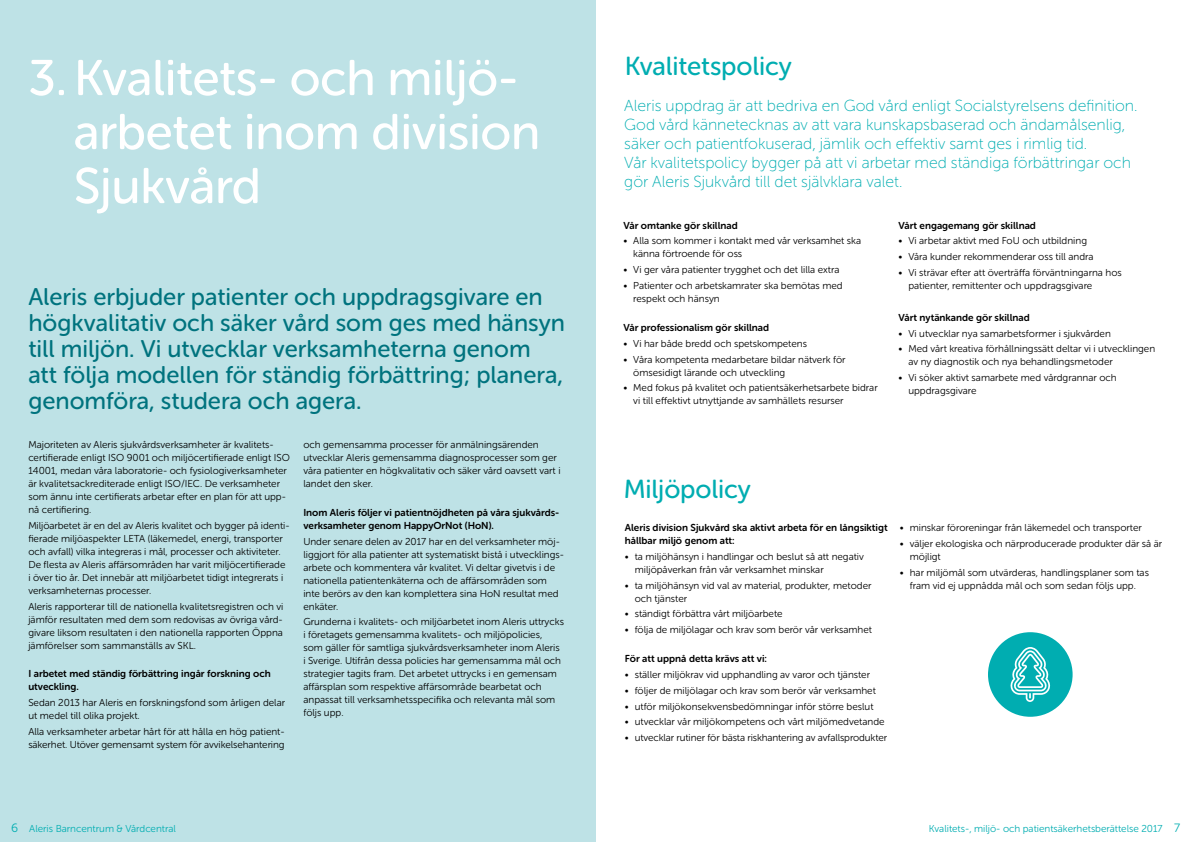
<style>
.page{position:relative;width:1191px;height:842px;background:#fff}
.page>*{position:absolute;margin:0;border:0;box-sizing:border-box;transform-origin:0 0}
.t1{font:50px/54px "Museo Sans Rounded 500";letter-spacing:-.01em;color:#fff}
.t2{font:26px "Museo Sans Rounded 500";letter-spacing:-.005em;color:#00adb1}
.t3{font:24px/26px "Museo Sans Rounded 500";color:#00737e}
.t4{font:16px/19px "Museo Sans Rounded 100";color:#00adb1}
.t5{font:10px/13px "Museo Sans Rounded 300";color:#000}
.t6{font:10px/13px "Museo Sans Rounded 700";color:#000}
.t7{font:10px "Museo Sans Rounded 300";color:#00adb1}
.s1{font-size:12px}
</style>
<div class="page">
<div style="left:0;top:0;width:595px;height:842px;background:#bee2e6"></div>
<div style="left:988px;top:632px;width:84px;height:85px;background:#00adb1;border-radius:50%"></div>
<svg style="left:1010px;top:647px;width:40px;height:55px"></svg>
<h1 class="t1" style="left:74px;top:51px;width:468px;text-indent:-45px">3.Kvalitets- och miljö&shy;arbetet inom division<br>Sjukvård</h1>
<h3 class="t3" style="left:28px;top:284px;width:538px">Aleris erbjuder patienter och uppdragsgivare en högkvalitativ och säker vård som ges med hänsyn till miljön. Vi utvecklar verksamheterna genom att följa modellen för ständig förbättring; planera, genomföra, studera och agera.</h3>
<p class="t5" style="left:28px;top:438px;width:263px">Majoriteten av Aleris sjukvårdsverksamheter är kvalitets&shy;certifierade enligt ISO 9001 och miljöcertifierade enligt ISO 14001, medan våra laboratorie- och fysiologiverksamheter är kvalitetsackrediterade enligt ISO/IEC. De verksamheter som ännu inte certifierats arbetar efter en plan för att upp&shy;nå certifiering.</p>
<p class="t5" style="left:28px;top:519px;width:263px">Miljöarbetet är en del av Aleris kvalitet och bygger på identi&shy;fierade miljöaspekter LETA (läkemedel, energi, transporter och avfall) vilka integreras i mål, processer och aktiviteter.<br>De flesta av Aleris affärsområden har varit miljöcertifierade i över tio år. Det innebär att miljöarbetet tidigt integrerats i verksamheternas processer.</p>
<p class="t5" style="left:28px;top:600px;width:257px;text-align:justify">Aleris rapporterar till de nationella kvalitetsregistren och vi jämför resultaten med dem som redovisas av övriga vård&shy;givare liksom resultaten i den nationella rapporten Öppna jämförelser som sammanställs av SKL.</p>
<p class="t6" style="left:28px;top:667px;width:244px">I arbetet med ständig förbättring ingår forskning och utveckling.</p>
<p class="t5" style="left:28px;top:696px;width:258px">Sedan 2013 har Aleris en forskningsfond som årligen delar ut medel till olika projekt.</p>
<p class="t5" style="left:28px;top:725px;width:258px">Alla verksamheter arbetar hårt för att hålla en hög patient&shy;säkerhet. Utöver gemensamt system för avvikelsehantering</p>
<p class="t5" style="left:303px;top:438px;width:259px">och gemensamma processer för anmälningsärenden utvecklar Aleris gemensamma diagnosprocesser som ger våra patienter en högkvalitativ och säker vård oavsett vart i landet den sker.</p>
<p class="t6" style="left:303px;top:506px;width:257px">Inom Aleris följer vi patientnöjdheten på våra sjukvårds&shy;verksamheter genom HappyOrNot (HoN).</p>
<p class="t5" style="left:303px;top:535px;width:262px">Under senare delen av 2017 har en del verksamheter möj&shy;liggjort för alla patienter att systematiskt bistå i utvecklings&shy;arbete och kommentera vår kvalitet. Vi deltar givetvis i de nationella patientenkäterna och de affärsområden som inte berörs av den kan komplettera sina HoN resultat med enkäter.</p>
<p class="t5" style="left:303px;top:615px;width:262px">Grunderna i kvalitets- och miljöarbetet inom Aleris uttrycks i företagets gemensamma kvalitets- och miljöpolicies, som gäller för samtliga sjukvårdsverksamheter inom Aleris i Sverige. Utifrån dessa policies har gemensamma mål och strategier tagits fram. Det arbetet uttrycks i en gemensam affärsplan som respektive affärsområde bearbetat och anpassat till verksamhetsspecifika och relevanta mål som följs upp.</p>
<p class="t7" style="left:11px;top:823px;width:166px"><span class="s1">6</span> Aleris Barncentrum &amp; Vårdcentral</p>
<h2 class="t2" style="left:625px;top:52px;width:169px">Kvalitetspolicy</h2>
<p class="t4" style="left:624px;top:96px;width:515px">Aleris uppdrag är att bedriva en God vård enligt Socialstyrelsens definition.<br>God vård kännetecknas av att vara kunskapsbaserad och ändamålsenlig, säker och patientfokuserad, jämlik och effektiv samt ges i rimlig tid.<br>Vår kvalitetspolicy bygger på att vi arbetar med ständiga förbättringar och gör Aleris Sjukvård till det självklara valet.</p>
<p class="t6" style="left:623px;top:219px;width:116px">Vår omtanke gör skillnad</p>
<p class="t5" style="left:633px;top:235px;width:229px;text-indent:-10px">• Alla som kommer i kontakt med vår verksamhet ska känna förtroende för oss</p>
<p class="t5" style="left:623px;top:263px;width:218px">• Vi ger våra patienter trygghet och det lilla extra</p>
<p class="t5" style="left:633px;top:279px;width:211px;text-indent:-10px">• Patienter och arbetskamrater ska bemötas med respekt och hänsyn</p>
<p class="t6" style="left:623px;top:321px;width:147px">Vår professionalism gör skillnad</p>
<p class="t5" style="left:623px;top:337px;width:185px">• Vi har både bredd och spetskompetens</p>
<p class="t5" style="left:633px;top:353px;width:214px;text-indent:-10px">• Våra kompetenta medarbetare bildar nätverk för ömsesidigt lärande och utveckling</p>
<p class="t5" style="left:633px;top:382px;width:246px;text-indent:-10px">• Med fokus på kvalitet och patientsäkerhetsarbete bidrar vi till effektivt utnyttjande av samhällets resurser</p>
<p class="t6" style="left:898px;top:219px;width:139px">Vårt engagemang gör skillnad</p>
<p class="t5" style="left:898px;top:235px;width:190px">• Vi arbetar aktivt med FoU och utbildning</p>
<p class="t5" style="left:898px;top:250px;width:197px">• Våra kunder rekommenderar oss till andra</p>
<p class="t5" style="left:908px;top:266px;width:215px;text-indent:-10px">• Vi strävar efter att överträffa förväntningarna hos patienter, remittenter och uppdragsgivare</p>
<p class="t6" style="left:898px;top:311px;width:133px">Vårt nytänkande gör skillnad</p>
<p class="t5" style="left:898px;top:327px;width:214px">• Vi utvecklar nya samarbetsformer i sjukvården</p>
<p class="t5" style="left:908px;top:343px;width:248px;text-indent:-10px">• Med vårt kreativa förhållningssätt deltar vi i utvecklingen av ny diagnostik och nya behandlingsmetoder</p>
<p class="t5" style="left:908px;top:371px;width:210px;text-indent:-10px">• Vi söker aktivt samarbete med vårdgrannar och uppdragsgivare</p>
<h2 class="t2" style="left:624px;top:475px;width:129px">Miljöpolicy</h2>
<p class="t6" style="left:625px;top:521px;width:264px">Aleris division Sjukvård ska aktivt arbeta för en långsiktigt hållbar miljö genom att:</p>
<p class="t5" style="left:634px;top:550px;width:231px;text-indent:-10px">• ta miljöhänsyn i handlingar och beslut så att negativ miljöpåverkan från vår verksamhet minskar</p>
<p class="t5" style="left:634px;top:579px;width:238px;text-indent:-10px">• ta miljöhänsyn vid val av material, produkter, metoder och tjänster</p>
<p class="t5" style="left:625px;top:608px;width:159px">• ständigt förbättra vårt miljöarbete</p>
<p class="t5" style="left:625px;top:623px;width:249px">• följa de miljölagar och krav som berör vår verksamhet</p>
<p class="t6" style="left:625px;top:652px;width:144px">För att uppnå detta krävs att vi:</p>
<p class="t5" style="left:625px;top:668px;width:247px">• ställer miljökrav vid upphandling av varor och tjänster</p>
<p class="t5" style="left:625px;top:684px;width:252px">• följer de miljölagar och krav som berör vår verksamhet</p>
<p class="t5" style="left:625px;top:700px;width:250px">• utför miljökonsekvensbedömningar inför större beslut</p>
<p class="t5" style="left:625px;top:716px;width:261px">• utvecklar vår miljökompetens och vårt miljömedvetande</p>
<p class="t5" style="left:625px;top:731px;width:264px">• utvecklar rutiner för bästa riskhantering av avfallsprodukter</p>
<p class="t5" style="left:900px;top:521px;width:243px">• minskar föroreningar från läkemedel och transporter</p>
<p class="t5" style="left:909px;top:537px;width:254px;text-indent:-10px">• väljer ekologiska och närproducerade produkter där så är möjligt</p>
<p class="t5" style="left:900px;top:566px;width:251px;text-align:center">• har miljömål som utvärderas, handlingsplaner som tas fram vid ej uppnådda mål och som sedan följs upp.</p>
<p class="t7" style="left:929px;top:823px;width:253px">Kvalitets-, miljö- och patientsäkerhetsberättelse 2017 <span class="s1">7</span></p>
</div>
